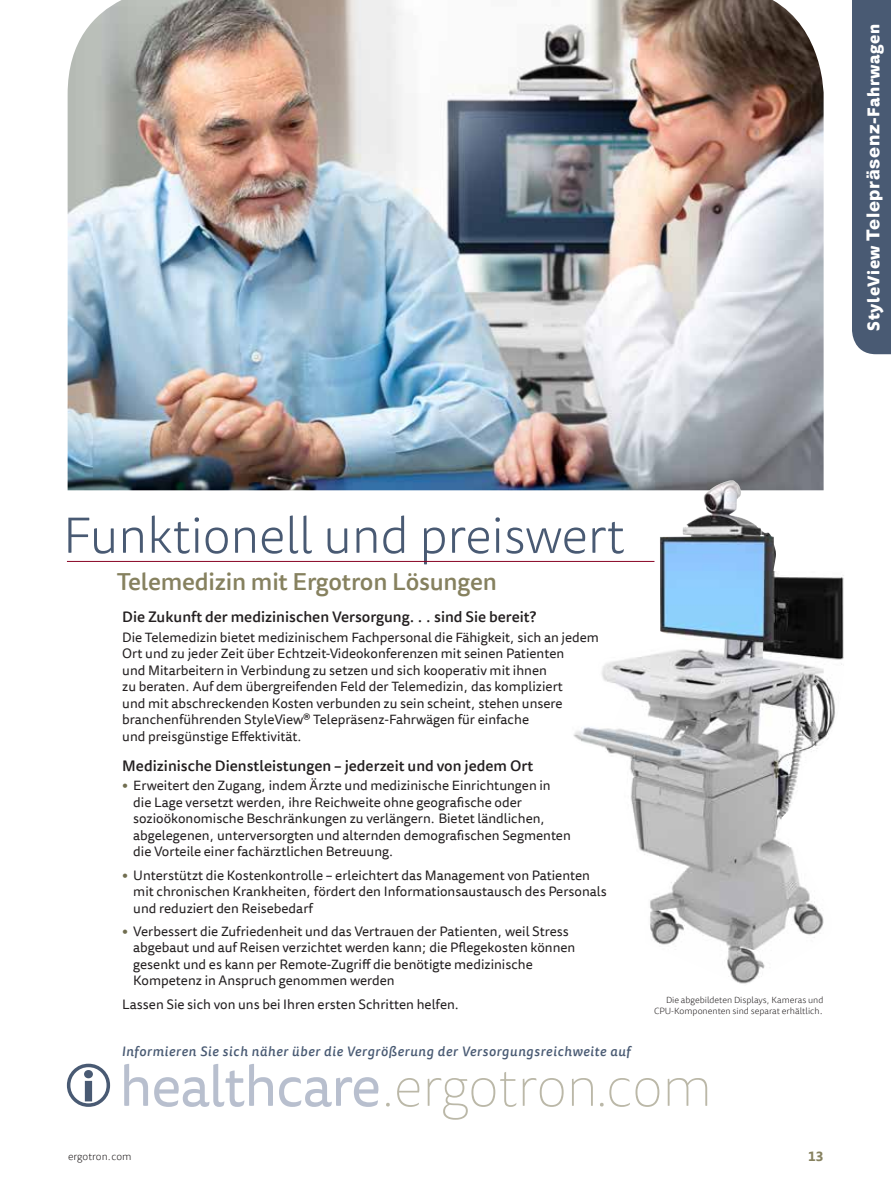
<style>
.page{position:relative;width:891px;height:1188px;background:#fff}
.page>*{position:absolute;margin:0;border:0;box-sizing:border-box;transform-origin:0 0}
.t1{font:100 57px "Tisa Sans Offc";letter-spacing:-.02em;color:#bbb8a8}
.t2{font:300 51px "Tisa Sans Offc";letter-spacing:-.01em;color:#495a73}
.t3{font:500 24px "Tisa Sans Offc";letter-spacing:-.01em;color:#86815f}
.t4{font:800 16.5px "Tisa Sans Offc";letter-spacing:.04em;color:#fff}
.t5{font:500 15px "Tisa Sans Offc";color:#231f20}
.t6{font:13.5px/16.5px "Tisa Sans Offc";color:#231f20}
.t7{font:italic 500 13.5px "Tisa Sans Offc";letter-spacing:.05em;color:#495a73}
.t8{font:700 13.5px "Tisa Sans Offc";color:#86815f}
.t9{font:300 10.5px "Tisa Sans Offc";color:#231f20}
.t10{font:300 9px/10.5px "Tisa Sans Offc";color:#231f20;text-align:right}
.s1{font-family:"Helvetica Neue";font-size:18px}
.s2{font-family:"Helvetica Neue";font-stretch:condensed;font-size:12px;color:#716e50}
.s3{font-size:10.5px}
.s4{font-weight:400;color:#b8bfce}
</style>
<div class="page">
<img style="left:68px;top:0;width:756px;height:490px">
<div style="left:852px;top:0;width:39px;height:354px;background:#495a73"></div>
<img style="left:571px;top:480px;width:273px;height:504px">
<hr style="left:67px;top:561px;width:587px;height:1px;background:#880424">
<p class="t4" style="left:863px;top:331px;width:308px;rotate:-90deg">StyleView <span class="s1">Telepräsenz</span>-Fahrwagen</p>
<h2 class="t2" style="left:63px;top:505px;width:564px">Funktionell und preiswert</h2>
<h3 class="t3" style="left:117px;top:567px;width:382px">Telemedizin mit Ergotron Lösungen</h3>
<p class="t5" style="left:122px;top:608px;width:415px">Die Zukunft der medizinischen Versorgung. . . sind Sie bereit?</p>
<p class="t6" style="left:122px;top:630px;width:478px">Die Telemedizin bietet medizinischem Fachpersonal die Fähigkeit, sich an jedem Ort und zu jeder Zeit über Echtzeit-Videokonferenzen mit seinen Patienten<br>und Mitarbeitern in Verbindung zu setzen und sich kooperativ mit ihnen<br>zu beraten. Auf dem übergreifenden Feld der Telemedizin, das kompliziert<br>und mit abschreckenden Kosten verbunden zu sein scheint, stehen unsere branchenführenden StyleView® Telepräsenz-Fahrwägen für einfache<br>und preisgünstige Effektivität.</p>
<p class="t5" style="left:122px;top:756px;width:412px">Medizinische Dienstleistungen – jederzeit und von jedem Ort</p>
<p class="t6" style="left:133px;top:778px;width:439px;text-indent:-11px"><span class="s2">•</span> Erweitert den Zugang, indem Ärzte und medizinische Einrichtungen in die Lage versetzt werden, ihre Reichweite ohne geografische oder sozioökonomische Beschränkungen zu verlängern. Bietet ländlichen, abgelegenen, unterversorgten und alternden demografischen Segmenten die Vorteile einer fachärztlichen Betreuung.</p>
<p class="t6" style="left:133px;top:868px;width:475px;text-indent:-11px"><span class="s2">•</span> Unterstützt die Kostenkontrolle – erleichtert das Management von Patienten mit chronischen Krankheiten, fördert den Informationsaustausch des Personals und reduziert den Reisebedarf</p>
<p class="t6" style="left:133px;top:924px;width:444px;text-indent:-11px"><span class="s2">•</span> Verbessert die Zufriedenheit und das Vertrauen der Patienten, weil Stress abgebaut und auf Reisen verzichtet werden kann; die Pflegekosten können gesenkt und es kann per Remote-Zugriff die benötigte medizinische Kompetenz in Anspruch genommen werden</p>
<p class="t6" style="left:122px;top:997px;width:339px">Lassen Sie sich von uns bei Ihren ersten Schritten helfen.</p>
<p class="t7" style="left:122px;top:1043px;width:510px">Informieren Sie sich näher über die Vergrößerung der Versorgungsreichweite auf</p>
<p class="t10" style="left:654px;top:996px;width:171px">Die abgebildeten Displays, Kameras und<br>CPU-Komponenten sind separat erhältlich<span class="s3">.</span></p>
<h1 class="t1" style="left:119px;top:1053px;width:595px"><span class="s4">healthcare</span>.ergotron.com</h1>
<p class="t9" style="left:68px;top:1151px;width:65px">ergotron.com</p>
<p class="t8" style="left:808px;top:1148px;width:17px">13</p>
</div>
